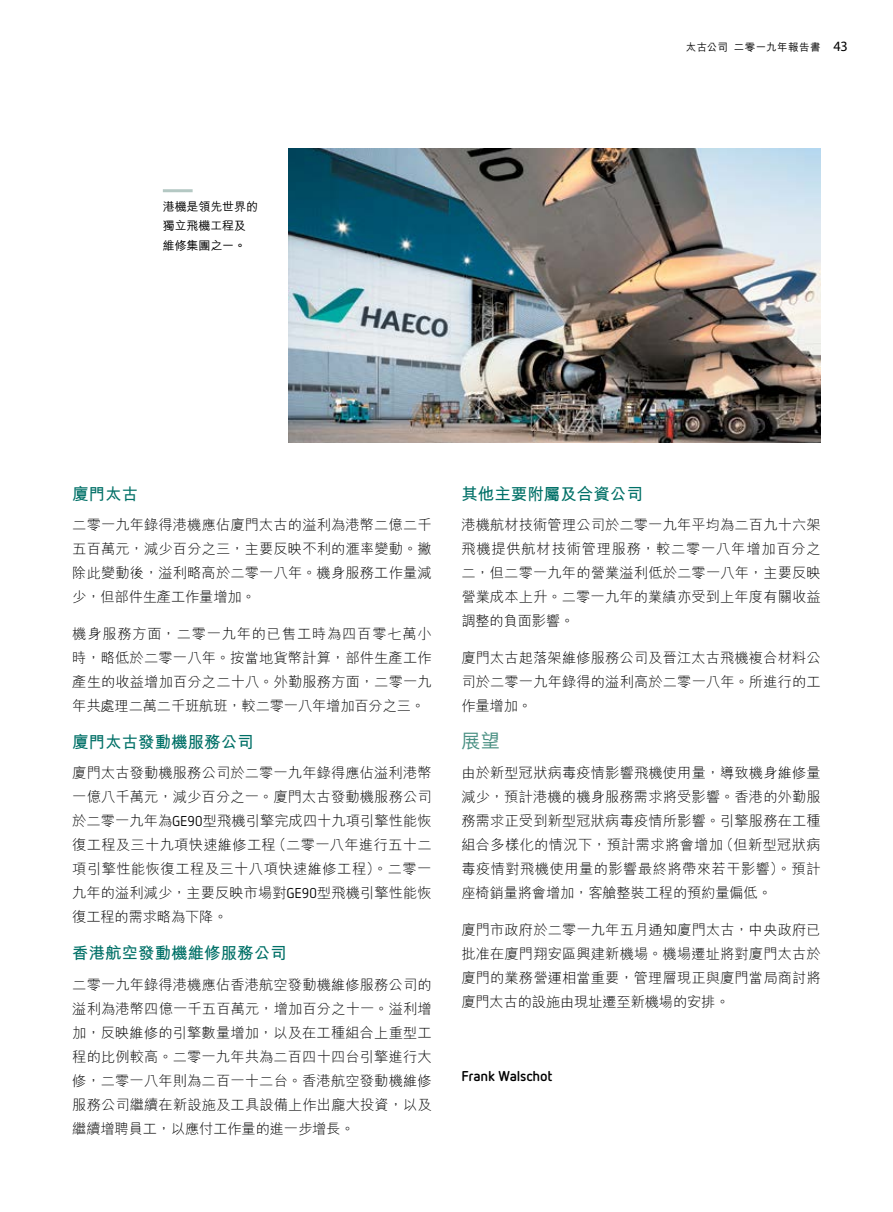
<style>
.page{position:relative;width:893px;height:1212px;background:#fff}
.page>*{position:absolute;margin:0;border:0;box-sizing:border-box;transform-origin:0 0}
.t1{font:500 19.5px "M Hei HK";color:#4a9083}
.t2{font:700 16.5px "M Hei HK";color:#007067}
.t3{font:300 14.25px/24px "M Hei HK";letter-spacing:.01em;color:#000;text-align:justify}
.t4{font:700 14.25px "Netto OT";letter-spacing:-.01em;color:#000}
.t5{font:14.25px "Myriad Pro";color:#000}
.t6{font:500 12px/19.5px "M Hei HK";letter-spacing:-.01em;color:#000}
.t7{font:500 10.5px "M Hei HK";letter-spacing:.045em;color:#000}
.s1{font-family:"Netto OT";font-weight:400}
</style>
<div class="page">
<hr style="left:163px;top:189px;width:30px;height:3px;background:#b4c8c3">
<img style="left:289px;top:149px;width:531px;height:294px">
<p class="t6" style="left:163px;top:195px;width:97px">港機是領先世界的獨立飛機工程及維修集團之一。</p>
<p class="t7" style="left:686px;top:40px;width:136px">太古公司二零一九年報告書</p>
<p class="t5" style="left:833px;top:37px;width:16px">43</p>
<p class="t2" style="left:72px;top:482px;width:67px">廈門太古</p>
<p class="t3" style="left:72px;top:513px;width:361px">二零一九年錄得港機應佔廈門太古的溢利為港幣二億二千五百萬元，減少百分之三，主要反映不利的滙率變動。撇除此變動後，溢利略高於二零一八年。機身服務工作量減少，但部件生產工作量增加。</p>
<p class="t3" style="left:72px;top:622px;width:361px">機身服務方面，二零一九年的已售工時為四百零七萬小時，略低於二零一八年。按當地貨幣計算，部件生產工作產生的收益增加百分之二十八。外勤服務方面，二零一九年共處理二萬二千班航班，較二零一八年增加百分之三。</p>
<p class="t2" style="left:72px;top:730px;width:183px">廈門太古發動機服務公司</p>
<p class="t3" style="left:72px;top:761px;width:361px">廈門太古發動機服務公司於二零一九年錄得應佔溢利港幣一億八千萬元，減少百分之一。廈門太古發動機服務公司於二零一九年為<span class="s1">GE90</span>型飛機引擎完成四十九項引擎性能恢復工程及三十九項快速維修工程（二零一八年進行五十二項引擎性能恢復工程及三十八項快速維修工程）。二零一九年的溢利減少，主要反映市場對<span class="s1">GE90</span>型飛機引擎性能恢復工程的需求略為下降。</p>
<p class="t2" style="left:72px;top:941px;width:216px">香港航空發動機維修服務公司</p>
<p class="t3" style="left:72px;top:972px;width:361px">二零一九年錄得港機應佔香港航空發動機維修服務公司的溢利為港幣四億一千五百萬元，增加百分之十一。溢利增加，反映維修的引擎數量增加，以及在工種組合上重型工程的比例較高。二零一九年共為二百四十四台引擎進行大修，二零一八年則為二百一十二台。香港航空發動機維修服務公司繼續在新設施及工具設備上作出龐大投資，以及繼續增聘員工，以應付工作量的進一步增長。</p>
<p class="t2" style="left:461px;top:482px;width:183px">其他主要附屬及合資公司</p>
<p class="t3" style="left:461px;top:513px;width:361px">港機航材技術管理公司於二零一九年平均為二百九十六架飛機提供航材技術管理服務，較二零一八年增加百分之二，但二零一九年的營業溢利低於二零一八年，主要反映營業成本上升。二零一九年的業績亦受到上年度有關收益調整的負面影響。</p>
<p class="t3" style="left:461px;top:646px;width:361px">廈門太古起落架維修服務公司及晉江太古飛機複合材料公司於二零一九年錄得的溢利高於二零一八年。所進行的工作量增加。</p>
<h1 class="t1" style="left:461px;top:727px;width:40px">展望</h1>
<p class="t3" style="left:461px;top:761px;width:361px">由於新型冠狀病毒疫情影響飛機使用量，導致機身維修量減少，預計港機的機身服務需求將受影響。香港的外勤服務需求正受到新型冠狀病毒疫情所影響。引擎服務在工種組合多樣化的情況下，預計需求將會增加（但新型冠狀病毒疫情對飛機使用量的影響最終將帶來若干影響）。預計座椅銷量將會增加，客艙整裝工程的預約量偏低。</p>
<p class="t3" style="left:461px;top:918px;width:361px">廈門市政府於二零一九年五月通知廈門太古，中央政府已批准在廈門翔安區興建新機場。機場遷址將對廈門太古於廈門的業務營運相當重要，管理層現正與廈門當局商討將廈門太古的設施由現址遷至新機場的安排。</p>
<p class="t4" style="left:461px;top:1067px;width:93px">Frank Walschot</p>
</div>
